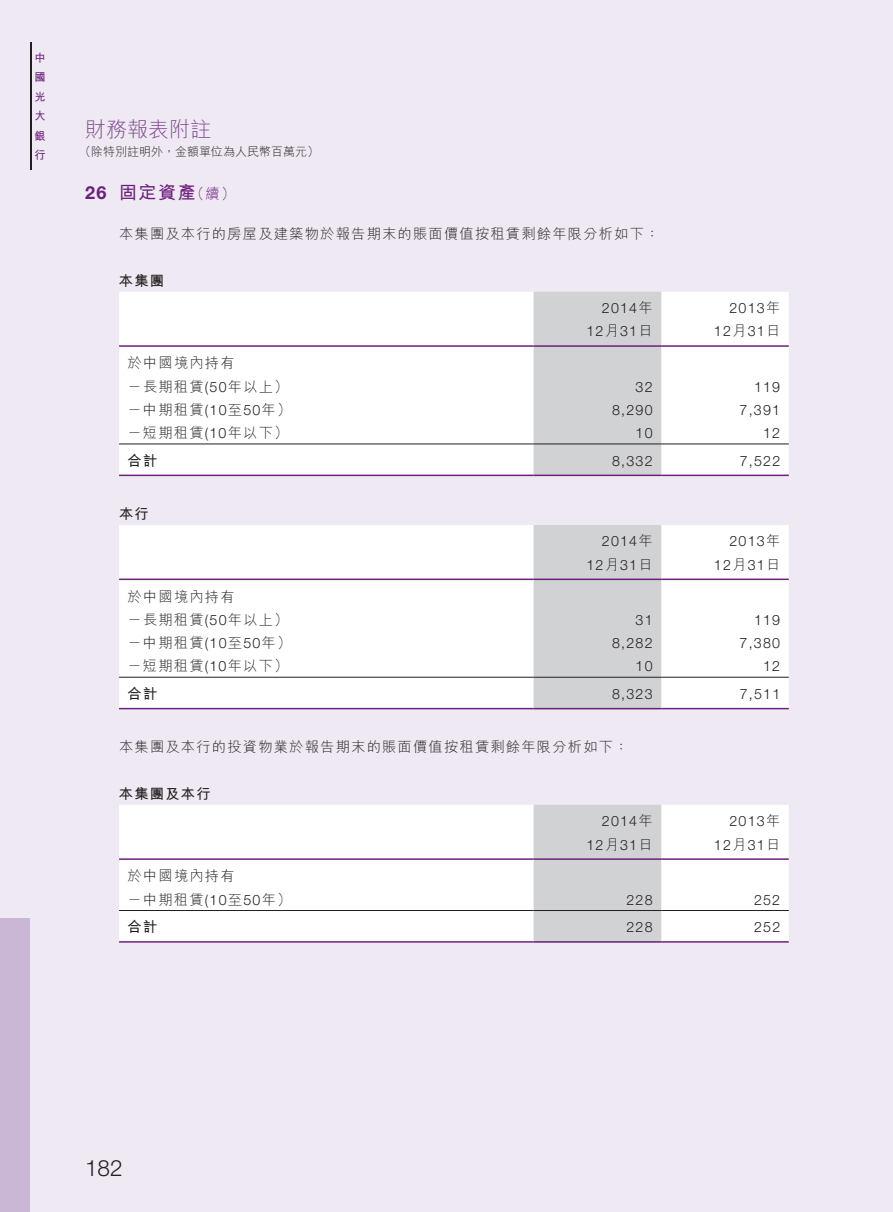
<style>
.page{position:relative;width:893px;height:1212px;background:#eee9f2}
.page>*{position:absolute;margin:0;border:0;box-sizing:border-box;transform-origin:0 0}
.t1{font:300 22.5px "Helvetica Neue LT Std";color:#231f20}
.t2{font:300 21px "M Hei HK";color:#7e4890}
.t3{font:700 18px "M Hei HK";color:#6c1f7d}
.t4{font:300 14.25px/23.2px "M Hei HK";letter-spacing:.085em;color:#231f20}
.t5{font:300 14.25px/23.2px "Helvetica Neue LT Std";letter-spacing:.085em;color:#231f20;text-align:right}
.t6{font:700 14.25px "M Hei HK";letter-spacing:.085em;color:#231f20}
.t7{font:300 12px "M Hei HK";color:#231f20}
.t8{font:700 11.25px/19.5px "M Hei HK";color:#6c1f7d;text-align:justify}
.s1{font-family:"Helvetica Neue LT Std"}
.s2{font-weight:300;font-size:14.25px}
.s3{font-family:"M Hei HK"}
</style>
<div class="page">
<hr style="left:30px;top:43px;width:1px;height:127px;background:#231f20">
<div style="left:0;top:918px;width:30px;height:294px;background:#cab7d5"></div>
<div style="left:119px;top:292px;width:670px;height:183px;background:#fff"></div>
<div style="left:534px;top:292px;width:127px;height:183px;background:#d1d2d4"></div>
<hr style="left:119px;top:345px;width:415px;height:2px;background:#6c1f7d">
<hr style="left:534px;top:345px;width:127px;height:2px;background:#6c1f7d">
<hr style="left:661px;top:345px;width:128px;height:2px;background:#6c1f7d">
<hr style="left:119px;top:444px;width:415px;height:1px;background:#231f20">
<hr style="left:534px;top:444px;width:127px;height:1px;background:#231f20">
<hr style="left:661px;top:444px;width:128px;height:1px;background:#231f20">
<hr style="left:119px;top:475px;width:415px;height:1px;background:#6c1f7d">
<hr style="left:534px;top:475px;width:127px;height:1px;background:#6c1f7d">
<hr style="left:661px;top:475px;width:128px;height:1px;background:#6c1f7d">
<div style="left:119px;top:525px;width:670px;height:183px;background:#fff"></div>
<div style="left:534px;top:525px;width:127px;height:183px;background:#d1d2d4"></div>
<hr style="left:119px;top:578px;width:415px;height:2px;background:#6c1f7d">
<hr style="left:534px;top:578px;width:127px;height:2px;background:#6c1f7d">
<hr style="left:661px;top:578px;width:128px;height:2px;background:#6c1f7d">
<hr style="left:119px;top:677px;width:415px;height:1px;background:#231f20">
<hr style="left:534px;top:677px;width:127px;height:1px;background:#231f20">
<hr style="left:661px;top:677px;width:128px;height:1px;background:#231f20">
<hr style="left:119px;top:708px;width:415px;height:1px;background:#6c1f7d">
<hr style="left:534px;top:708px;width:127px;height:1px;background:#6c1f7d">
<hr style="left:661px;top:708px;width:128px;height:1px;background:#6c1f7d">
<div style="left:119px;top:805px;width:670px;height:136px;background:#fff"></div>
<div style="left:534px;top:805px;width:127px;height:136px;background:#d1d2d4"></div>
<hr style="left:119px;top:858px;width:415px;height:2px;background:#6c1f7d">
<hr style="left:534px;top:858px;width:127px;height:2px;background:#6c1f7d">
<hr style="left:661px;top:858px;width:128px;height:2px;background:#6c1f7d">
<hr style="left:119px;top:910px;width:415px;height:1px;background:#231f20">
<hr style="left:534px;top:910px;width:127px;height:1px;background:#231f20">
<hr style="left:661px;top:910px;width:128px;height:1px;background:#231f20">
<hr style="left:119px;top:941px;width:415px;height:2px;background:#6c1f7d">
<hr style="left:534px;top:941px;width:127px;height:2px;background:#6c1f7d">
<hr style="left:661px;top:941px;width:128px;height:2px;background:#6c1f7d">
<p class="t8" style="left:35px;top:47px;width:13px">中國光大銀行</p>
<h2 class="t2" style="left:85px;top:114px;width:127px">財務報表附註</h2>
<p class="t7" style="left:79px;top:143px;width:241px">（除特別註明外，金額單位為人民幣百萬元）</p>
<p class="t3" style="left:85px;top:179px;width:152px"><span class="s1">26</span> 固定資產<span class="s2">（續）</span></p>
<p class="t4" style="left:119px;top:222px;width:542px">本集團及本行的房屋及建築物於報告期末的賬面價值按租賃剩餘年限分析如下：</p>
<p class="t6" style="left:119px;top:270px;width:47px">本集團</p>
<p class="t5" style="left:586px;top:296px;width:68px">2014<span class="s3">年<br></span>12<span class="s3">月</span>31<span class="s3">日</span></p>
<p class="t5" style="left:714px;top:296px;width:68px">2013<span class="s3">年<br></span>12<span class="s3">月</span>31<span class="s3">日</span></p>
<p class="t4" style="left:128px;top:351px;width:163px">於中國境內持有<br>－長期租賃<span class="s1">(50</span>年以上）</p>
<p class="t5" style="left:636px;top:374px;width:19px">32</p>
<p class="t5" style="left:754px;top:374px;width:28px">119</p>
<p class="t4" style="left:128px;top:397px;width:165px">－中期租賃<span class="s1">(10</span>至<span class="s1">50</span>年）</p>
<p class="t5" style="left:612px;top:398px;width:42px">8,290</p>
<p class="t5" style="left:740px;top:398px;width:42px">7,391</p>
<p class="t4" style="left:127px;top:421px;width:163px">－短期租賃<span class="s1">(10</span>年以下）</p>
<p class="t5" style="left:635px;top:421px;width:19px">10</p>
<p class="t5" style="left:763px;top:421px;width:19px">12</p>
<p class="t6" style="left:128px;top:450px;width:31px">合計</p>
<p class="t5" style="left:612px;top:449px;width:42px">8,332</p>
<p class="t5" style="left:740px;top:449px;width:42px">7,522</p>
<p class="t6" style="left:119px;top:503px;width:31px">本行</p>
<p class="t5" style="left:586px;top:529px;width:68px">2014<span class="s3">年<br></span>12<span class="s3">月</span>31<span class="s3">日</span></p>
<p class="t5" style="left:714px;top:529px;width:68px">2013<span class="s3">年<br></span>12<span class="s3">月</span>31<span class="s3">日</span></p>
<p class="t4" style="left:128px;top:584px;width:163px">於中國境內持有<br>－長期租賃<span class="s1">(50</span>年以上）</p>
<p class="t5" style="left:636px;top:608px;width:19px">31</p>
<p class="t5" style="left:754px;top:608px;width:28px">119</p>
<p class="t4" style="left:128px;top:631px;width:165px">－中期租賃<span class="s1">(10</span>至<span class="s1">50</span>年）</p>
<p class="t5" style="left:612px;top:631px;width:42px">8,282</p>
<p class="t5" style="left:740px;top:631px;width:42px">7,380</p>
<p class="t4" style="left:127px;top:654px;width:163px">－短期租賃<span class="s1">(10</span>年以下）</p>
<p class="t5" style="left:635px;top:654px;width:19px">10</p>
<p class="t5" style="left:763px;top:654px;width:19px">12</p>
<p class="t6" style="left:128px;top:683px;width:31px">合計</p>
<p class="t5" style="left:612px;top:682px;width:42px">8,323</p>
<p class="t5" style="left:740px;top:682px;width:42px">7,511</p>
<p class="t4" style="left:119px;top:735px;width:511px">本集團及本行的投資物業於報告期末的賬面價值按租賃剩餘年限分析如下：</p>
<p class="t6" style="left:119px;top:783px;width:93px">本集團及本行</p>
<p class="t5" style="left:586px;top:809px;width:68px">2014<span class="s3">年<br></span>12<span class="s3">月</span>31<span class="s3">日</span></p>
<p class="t5" style="left:714px;top:809px;width:68px">2013<span class="s3">年<br></span>12<span class="s3">月</span>31<span class="s3">日</span></p>
<p class="t4" style="left:128px;top:864px;width:165px">於中國境內持有<br>－中期租賃<span class="s1">(10</span>至<span class="s1">50</span>年）</p>
<p class="t5" style="left:626px;top:887px;width:28px">228</p>
<p class="t5" style="left:754px;top:887px;width:28px">252</p>
<p class="t6" style="left:128px;top:917px;width:31px">合計</p>
<p class="t5" style="left:626px;top:915px;width:28px">228</p>
<p class="t5" style="left:754px;top:915px;width:28px">252</p>
<h1 class="t1" style="left:85px;top:1155px;width:39px">182</h1>
</div>
